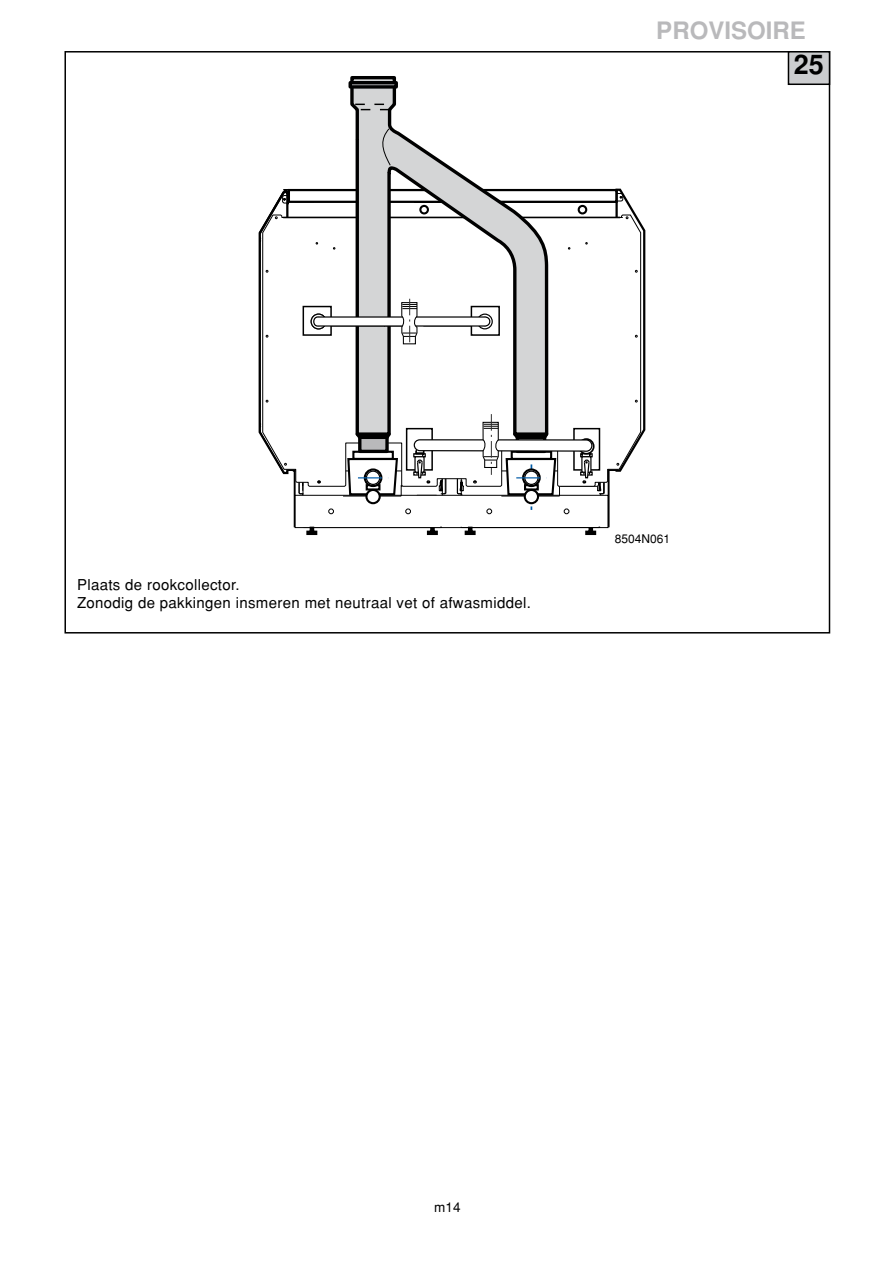
<style>
.page{position:relative;width:893px;height:1263px;background:#fff}
.page>*{position:absolute;margin:0;border:0;box-sizing:border-box;transform-origin:0 0}
.t1{font:700 27px "Helvetica";color:#000}
.t2{font:700 24px "Helvetica";color:#b9b9bb}
.t3{font:15px/18px "Helvetica";letter-spacing:.02em;color:#000}
.t4{font:13.5px "Helvetica";color:#000}
.t5{font:12px "Helvetica";color:#000}
</style>
<div class="page">
<div style="left:306px;top:531px;width:11px;height:4px;border:3px solid #000"></div>
<div style="left:427px;top:531px;width:11px;height:4px;border:3px solid #000"></div>
<div style="left:464px;top:531px;width:11px;height:4px;border:3px solid #000"></div>
<div style="left:585px;top:531px;width:11px;height:4px;border:3px solid #000"></div>
<svg style="left:350px;top:76px;width:131px;height:111px"></svg>
<svg style="left:380px;top:127px;width:11px;height:40px"></svg>
<svg style="left:348px;top:81px;width:50px;height:8px"></svg>
<svg style="left:355px;top:104px;width:39px;height:6px"></svg>
<svg style="left:258px;top:187px;width:388px;height:347px"></svg>
<div style="left:788px;top:52px;width:41px;height:32px;background:#cbccce"></div>
<div style="left:787px;top:51px;width:43px;height:34px;border:2px solid #000"></div>
<div style="left:613px;top:532px;width:70px;height:18px;background:#fff"></div>
<h2 class="t2" style="left:656px;top:21px;width:151px">PROVISOIRE</h2>
<h1 class="t1" style="left:794px;top:54px;width:32px">25</h1>
<p class="t3" style="left:77px;top:578px;width:455px">Plaats de rookcollector.<br>Zonodig de pakkingen insmeren met neutraal vet of afwasmiddel.</p>
<p class="t5" style="left:614px;top:534px;width:57px">8504N061</p>
<p class="t4" style="left:434px;top:1202px;width:28px">m14</p>
</div>
